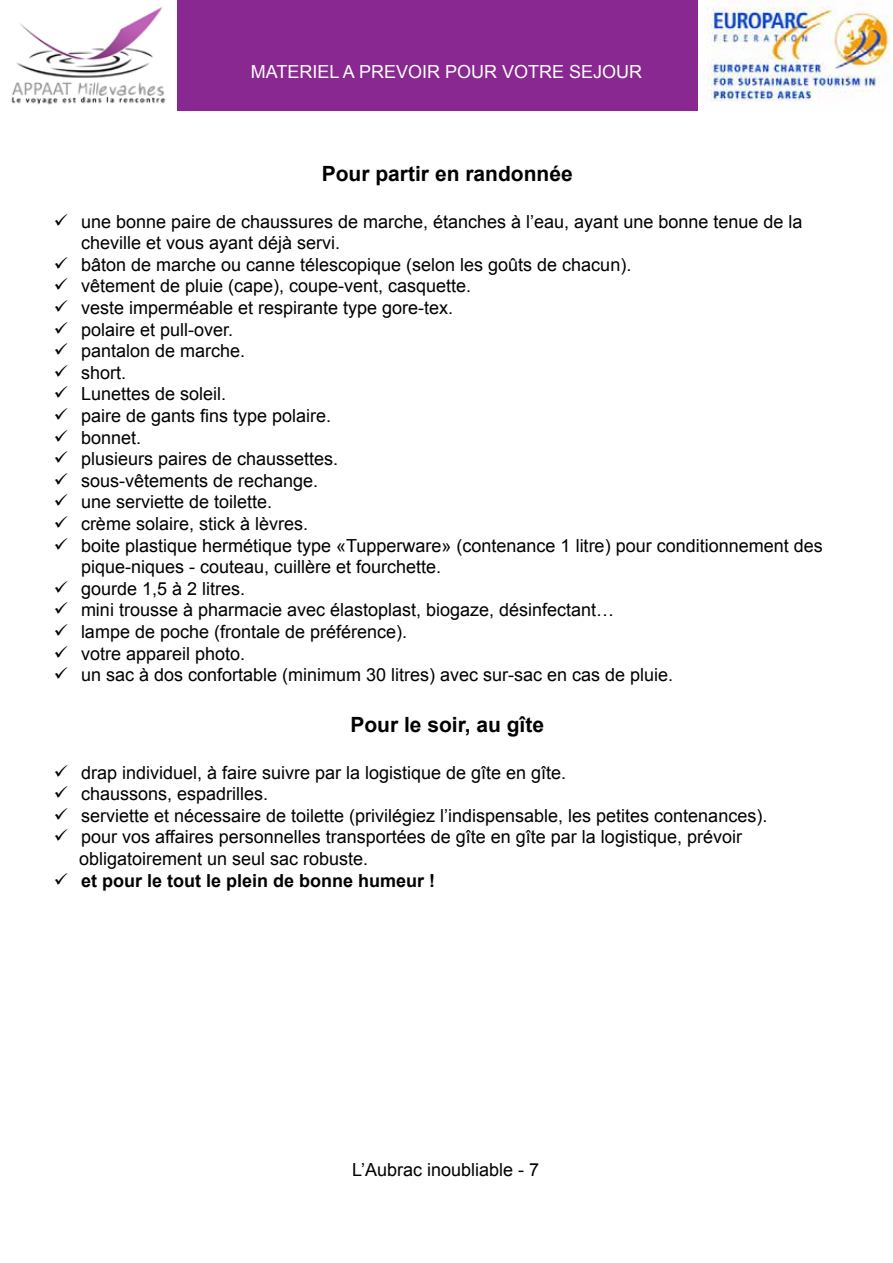
<style>
.page{position:relative;width:893px;height:1263px;background:#fff}
.page>*{position:absolute;margin:0;border:0;box-sizing:border-box;transform-origin:0 0}
.t1{font:700 21px "Arial";color:#000}
.t2{font:18px/21.6px "Arial";color:#000}
.t3{font:700 18px "Arial";color:#000}
.t4{font:18px "Arial";color:#fff}
</style>
<div class="page">
<div style="left:0;top:0;width:893px;height:111px;background:#892890"></div>
<img style="left:698px;top:0;width:195px;height:111px">
<img style="left:1px;top:0;width:175px;height:111px">
<img style="left:0;top:0;width:1px;height:111px">
<p class="t4" style="left:251px;top:60px;width:393px">MATERIEL A PREVOIR POUR VOTRE SEJOUR</p>
<p class="t1" style="left:322px;top:159px;width:252px">Pour partir en randonnée</p>
<p class="t2" style="left:81px;top:211px;width:743px">une bonne paire de chaussures de marche, étanches à l’eau, ayant une bonne tenue de la cheville et vous ayant déjà servi.<br>bâton de marche ou canne télescopique (selon les goûts de chacun).<br>vêtement de pluie (cape), coupe-vent, casquette.<br>veste imperméable et respirante type gore-tex.<br>polaire et pull-over.<br>pantalon de marche.<br>short.<br>Lunettes de soleil.<br>paire de gants fins type polaire.<br>bonnet.<br>plusieurs paires de chaussettes.<br>sous-vêtements de rechange.<br>une serviette de toilette.<br>crème solaire, stick à lèvres.<br>boite plastique hermétique type «Tupperware» (contenance 1 litre) pour conditionnement des pique-niques - couteau, cuillère et fourchette.<br>gourde 1,5 à 2 litres.<br>mini trousse à pharmacie avec élastoplast, biogaze, désinfectant…<br>lampe de poche (frontale de préférence).<br>votre appareil photo.<br>un sac à dos confortable (minimum 30 litres) avec sur-sac en cas de pluie.</p>
<p class="t1" style="left:350px;top:710px;width:195px">Pour le soir, au gîte</p>
<p class="t2" style="left:79px;top:761px;width:690px">drap individuel, à faire suivre par la logistique de gîte en gîte.<br>chaussons, espadrilles.<br>serviette et nécessaire de toilette (privilégiez l’indispensable, les petites contenances). pour vos affaires personnelles transportées de gîte en gîte par la logistique, prévoir obligatoirement un seul sac robuste.</p>
<p class="t3" style="left:81px;top:868px;width:356px">et pour le tout le plein de bonne humeur !</p>
<p class="t2" style="left:352px;top:1159px;width:189px">L’Aubrac inoubliable - 7</p>
</div>
